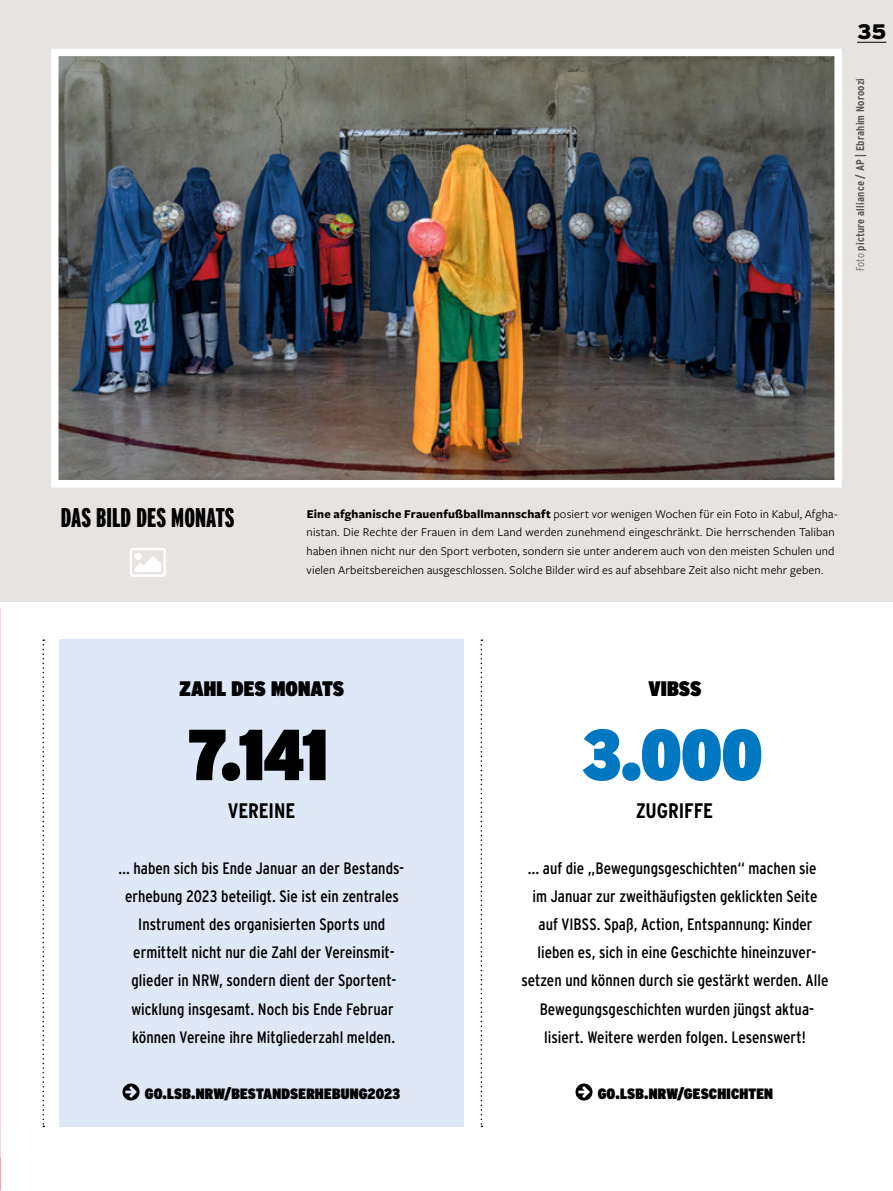
<style>
.page{position:relative;width:893px;height:1191px;background:#fff}
.page>*{position:absolute;margin:0;border:0;box-sizing:border-box;transform-origin:0 0}
.fliesstext-serif_Abs{font:900 72px "Interstate Condensed";color:#0077c1}
.fliesstext-serif_Abs-2{font:900 72px "Interstate Condensed";color:#000}
.HL-Interstate{font:900 27px "Interstate Compressed";letter-spacing:.005em;color:#000}
.HL-Interstate-2{font:900 21px "Interstate Condensed";letter-spacing:.005em;color:#000}
.HL-Interstate-3{font:700 21px "Interstate Condensed";letter-spacing:-.005em;color:#000}
.t1{font:900 21px "Interstate";color:#000}
.HL-Interstate-4{font:16.5px/28.2px "Interstate Condensed";color:#000;text-align:center}
.HL-Interstate-5{font:900 15px "Interstate Condensed";letter-spacing:.015em;color:#000}
.fliesstext-sans_Absa{font:12.3px/18.8px "Freight Sans Pro";letter-spacing:.01em;color:#000}
.Pagination-Text_Foto{font:700 11.25px "Interstate Condensed";letter-spacing:.02em;color:#575654}
.s1{font-weight:300;color:#6d6c6c}
.s2{font-weight:700}
</style>
<div class="page">
<img style="left:0;top:1121px;width:1px;height:41px">
<img style="left:0;top:611px;width:1px;height:505px">
<div style="left:60px;top:639px;width:404px;height:488px;background:#dee8f7"></div>
<div style="left:0;top:0;width:893px;height:602px;background:#e7e3e0"></div>
<img style="left:51px;top:48px;width:791px;height:440px">
<svg style="left:130px;top:548px;width:36px;height:29px"></svg>
<svg style="left:481px;top:639px;width:1px;height:488px"></svg>
<svg style="left:43px;top:639px;width:1px;height:488px"></svg>
<svg style="left:575px;top:1083px;width:17px;height:17px"></svg>
<svg style="left:123px;top:1083px;width:17px;height:17px"></svg>
<svg style="left:857px;top:42px;width:29px;height:1px"></svg>
<p class="t1" style="left:857px;top:20px;width:31px">35</p>
<p class="Pagination-Text_Foto" style="left:854px;top:271px;width:195px;rotate:-90deg"><span class="s1">Foto</span> picture alliance / AP | Ebrahim Noroozi</p>
<p class="HL-Interstate" style="left:61px;top:502px;width:175px">DAS BILD DES MONATS</p>
<p class="fliesstext-sans_Absa" style="left:307px;top:503px;width:533px"><span class="s2">Eine afghanische Frauenfußballmannschaft</span> posiert vor wenigen Wochen für ein Foto in Kabul, Afgha&shy;nistan. Die Rechte der Frauen in dem Land werden zunehmend eingeschränkt. Die herrschenden Taliban haben ihnen nicht nur den Sport verboten, sondern sie unter anderem auch von den meisten Schulen und vielen Arbeitsbereichen ausgeschlossen. Solche Bilder wird es auf absehbare Zeit also nicht mehr geben.</p>
<p class="HL-Interstate-2" style="left:180px;top:676px;width:166px">ZAHL DES MONATS</p>
<p class="HL-Interstate-2" style="left:648px;top:676px;width:55px">VIBSS</p>
<p class="fliesstext-serif_Abs-2" style="left:188px;top:713px;width:141px">7.141</p>
<p class="HL-Interstate-3" style="left:228px;top:798px;width:69px">VEREINE</p>
<p class="HL-Interstate-4" style="left:118px;top:854px;width:287px">… haben sich bis Ende Januar an der Bestands&shy;erhebung 2023 beteiligt. Sie ist ein zentrales Instrument des organisierten Sports und ermittelt nicht nur die Zahl der Vereinsmit&shy;glieder in NRW, sondern dient der Sportent&shy;wicklung insgesamt. Noch bis Ende Februar können Vereine ihre Mitgliederzahl melden.</p>
<p class="HL-Interstate-5" style="left:145px;top:1085px;width:257px">GO.LSB.NRW/BESTANDSERHEBUNG2023</p>
<p class="fliesstext-serif_Abs" style="left:583px;top:713px;width:181px">3.000</p>
<p class="HL-Interstate-3" style="left:636px;top:798px;width:79px">ZUGRIFFE</p>
<p class="HL-Interstate-4" style="left:521px;top:854px;width:309px">… auf die „Bewegungsgeschichten“ machen sie im Januar zur zweithäufigsten geklickten Seite auf VIBSS. Spaß, Action, Entspannung: Kinder lieben es, sich in eine Geschichte hineinzuver&shy;setzen und können durch sie gestärkt werden. Alle Bewegungsgeschichten wurden jüngst aktua&shy;lisiert. Weitere werden folgen. Lesenswert!</p>
<p class="HL-Interstate-5" style="left:598px;top:1085px;width:177px">GO.LSB.NRW/GESCHICHTEN</p>
</div>
